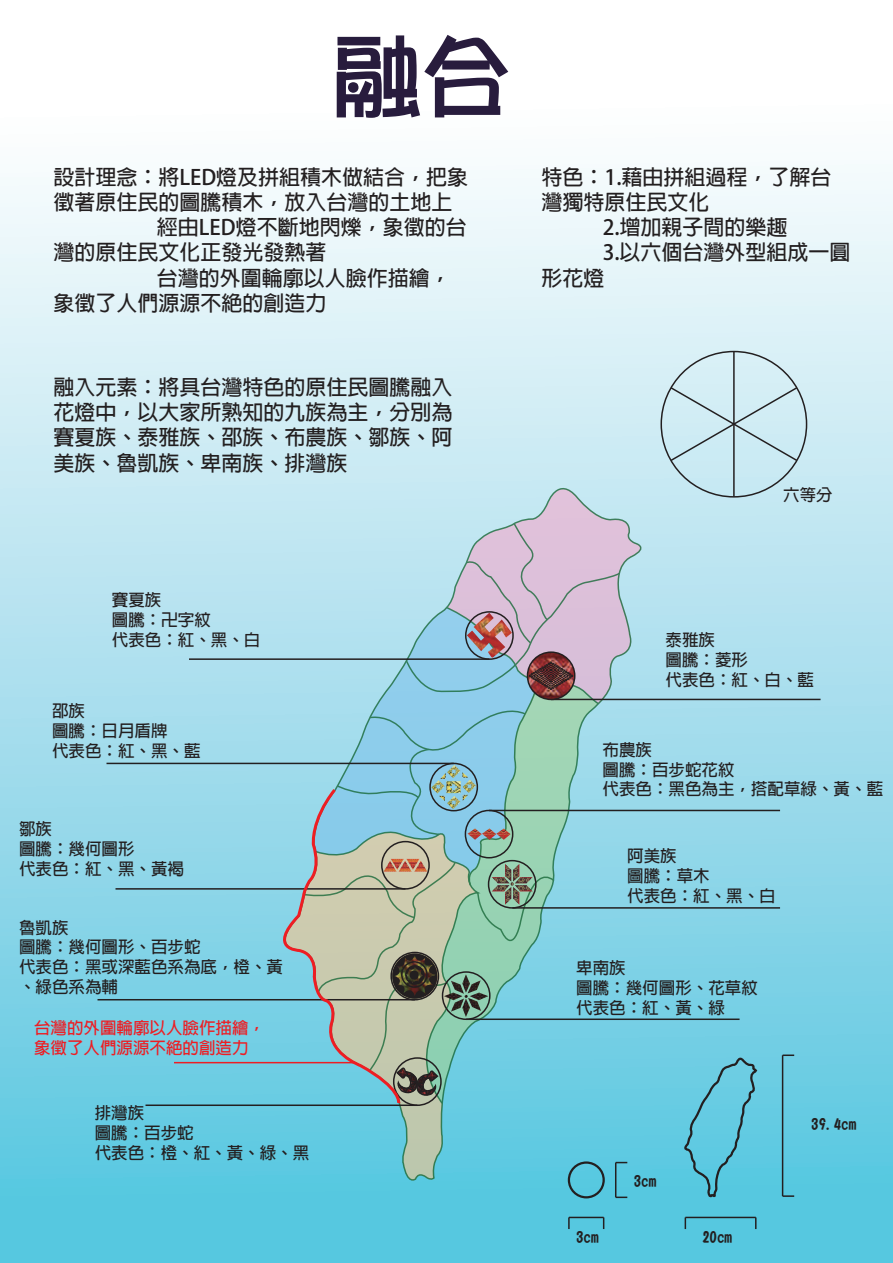
<style>
.page{position:relative;width:893px;height:1263px;background:#fff}
.page>*{position:absolute;margin:0;border:0;box-sizing:border-box;transform-origin:0 0}
.t1{font:90px "DFPOP1 W7 WIN BF";color:#281c3d}
.t2{font:700 21px/25.2px "Adobe Fan Heiti Std";color:#231f20;text-align:justify}
.t3{font:700 16.5px/19.8px "Adobe Fan Heiti Std";color:#231f20}
.t4{font:700 16.5px/19.8px "Adobe Fan Heiti Std";color:#ee1d23}
.t5{font:15px "DFPOP1 W7 WIN BF";color:#231f20}
</style>
<div class="page">
<div style="left:0;top:0;width:893px;height:1263px;background:linear-gradient(to bottom,#fff,#53c3de)"></div>
<svg style="left:284px;top:488px;width:357px;height:693px;background:#69c9dc"></svg>
<hr style="left:189px;top:658px;width:300px;height:2px;background:#231f20">
<hr style="left:551px;top:699px;width:269px;height:1px;background:#231f20">
<hr style="left:512px;top:907px;width:268px;height:2px;background:#231f20">
<hr style="left:98px;top:999px;width:317px;height:1px;background:#231f20">
<hr style="left:116px;top:888px;width:289px;height:2px;background:#231f20">
<hr style="left:466px;top:1018px;width:273px;height:2px;background:#231f20">
<hr style="left:146px;top:1104px;width:271px;height:2px;background:#231f20">
<hr style="left:107px;top:763px;width:347px;height:1px;background:#231f20">
<hr style="left:489px;top:810px;width:291px;height:1px;background:#231f20">
<hr style="left:782px;top:1055px;width:1px;height:141px;background:#231f20">
<svg style="left:783px;top:1054px;width:11px;height:2px"></svg>
<svg style="left:783px;top:1195px;width:11px;height:2px"></svg>
<svg style="left:682px;top:1056px;width:76px;height:207px;background:#5bc0d6"></svg>
<hr style="left:569px;top:1217px;width:35px;height:1px;background:#231f20">
<svg style="left:603px;top:1217px;width:1px;height:12px"></svg>
<svg style="left:568px;top:1217px;width:2px;height:12px"></svg>
<hr style="left:615px;top:1162px;width:1px;height:35px;background:#231f20">
<svg style="left:616px;top:1196px;width:11px;height:2px"></svg>
<div style="left:568px;top:1161px;width:37px;height:37px;border:2px solid #231f20;border-radius:50%"></div>
<hr style="left:174px;top:1062px;width:181px;height:1px;background:#ee1d23">
<svg style="left:267px;top:489px;width:374px;height:617px;background:#9ec8cf"></svg>
<hr style="left:733px;top:351px;width:2px;height:146px;background:#231f20">
<svg style="left:669px;top:386px;width:130px;height:76px;background:#c5e0e7"></svg>
<h1 class="t1" style="left:332px;top:32px;width:181px">融合</h1>
<p class="t2" style="left:53px;top:165px;width:416px">設計理念：將LED燈及拼組積木做結合，把象</p>
<p class="t2" style="left:53px;top:190px;width:400px">徵著原住民的圖騰積木，放入台灣的土地上</p>
<p class="t2" style="left:157px;top:215px;width:311px">經由LED燈不斷地閃爍，象徵的台</p>
<p class="t2" style="left:53px;top:241px;width:274px">灣的原住民文化正發光發熱著</p>
<p class="t2" style="left:157px;top:266px;width:295px">台灣的外圍輪廓以人臉作描繪，</p>
<p class="t2" style="left:53px;top:291px;width:274px">象徵了人們源源不絕的創造力</p>
<p class="t2" style="left:53px;top:375px;width:400px">融入元素：將具台灣特色的原住民圖騰融入花燈中，以大家所熟知的九族為主，分別為賽夏族、泰雅族、邵族、布農族、鄒族、阿美族、魯凱族、卑南族、排灣族</p>
<p class="t2" style="left:541px;top:165px;width:291px">特色：1.藉由拼組過程，了解台</p>
<p class="t2" style="left:541px;top:190px;width:169px">灣獨特原住民文化</p>
<p class="t2" style="left:603px;top:215px;width:186px">2.增加親子間的樂趣</p>
<p class="t2" style="left:603px;top:241px;width:249px">3.以六個台灣外型組成一圓</p>
<p class="t2" style="left:541px;top:266px;width:64px">形花燈</p>
<p class="t3" style="left:783px;top:485px;width:51px">六等分</p>
<p class="t3" style="left:112px;top:590px;width:150px">賽夏族<br>圖騰：卍字紋<br>代表色：紅、黑、白</p>
<p class="t3" style="left:52px;top:701px;width:150px">邵族<br>圖騰：日月盾牌<br>代表色：紅、黑、藍</p>
<p class="t3" style="left:19px;top:819px;width:166px">鄒族<br>圖騰：幾何圖形<br>代表色：紅、黑、黃褐</p>
<p class="t3" style="left:19px;top:918px;width:265px">魯凱族<br>圖騰：幾何圖形、百步蛇<br>代表色：黑或深藍色系為底，橙、黃、綠色系為輔</p>
<p class="t4" style="left:34px;top:1018px;width:232px">台灣的外圍輪廓以人臉作描繪，象徵了人們源源不絕的創造力</p>
<p class="t3" style="left:95px;top:1104px;width:216px">排灣族<br>圖騰：百步蛇<br>代表色：橙、紅、黃、綠、黑</p>
<p class="t3" style="left:665px;top:630px;width:150px">泰雅族<br>圖騰：菱形<br>代表色：紅、白、藍</p>
<p class="t3" style="left:603px;top:740px;width:282px">布農族<br>圖騰：百步蛇花紋<br>代表色：黑色為主，搭配草綠、黃、藍</p>
<p class="t3" style="left:627px;top:847px;width:150px">阿美族<br>圖騰：草木<br>代表色：紅、黑、白</p>
<p class="t3" style="left:576px;top:959px;width:183px">卑南族<br>圖騰：幾何圖形、花草紋代表色：紅、黃、綠</p>
<p class="t5" style="left:634px;top:1174px;width:24px">3cm</p>
<p class="t5" style="left:576px;top:1230px;width:24px">3cm</p>
<p class="t5" style="left:702px;top:1230px;width:31px">20cm</p>
<p class="t5" style="left:811px;top:1117px;width:46px">39.4cm</p>
</div>
